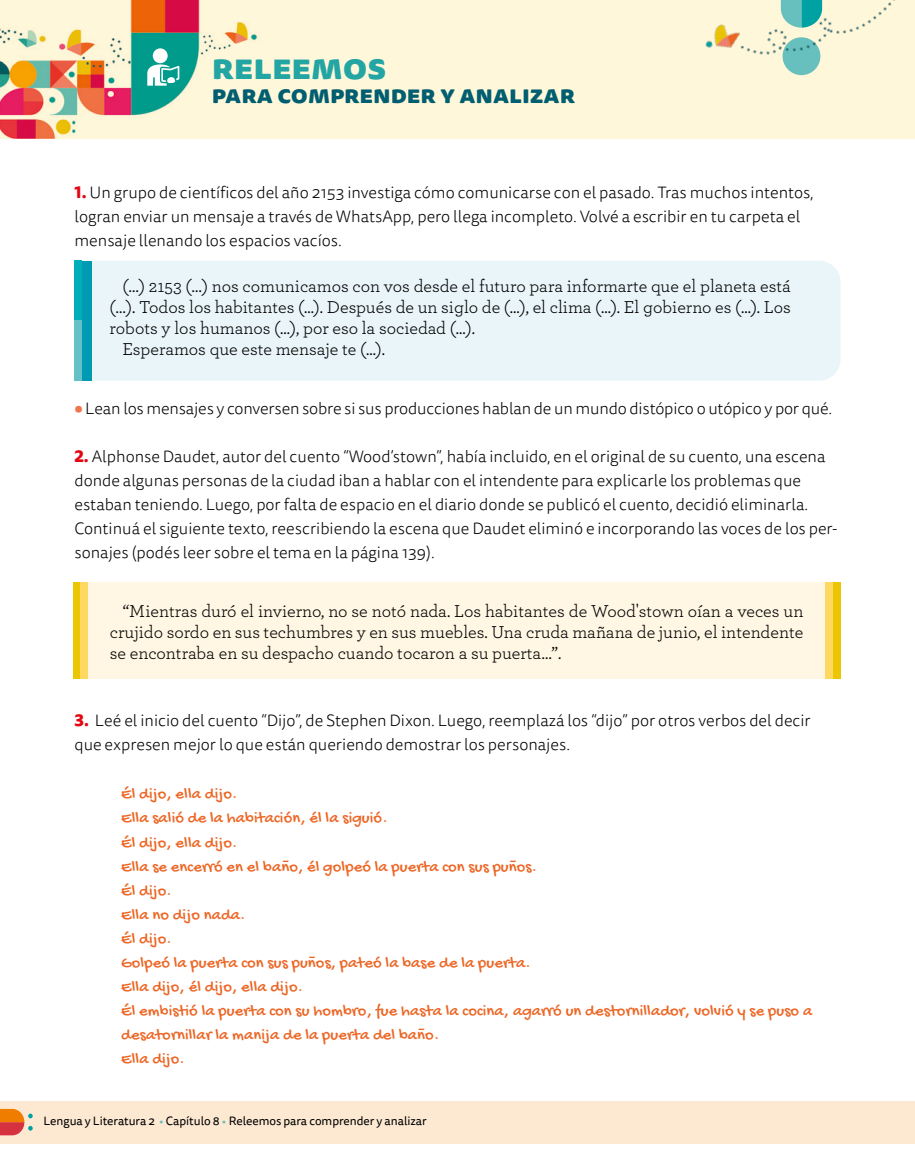
<style>
.page{position:relative;width:915px;height:1170px;background:#fff}
.page>*{position:absolute;margin:0;border:0;box-sizing:border-box;transform-origin:0 0}
.t1{font:800 34.5px "Tisa Sans Pro";color:#22a5a3;scale:1.04 1}
.t2{font:800 24px "Tisa Sans Pro";color:#005e70;scale:1.04 1}
.Texto_fragmento_sang{font:18px/21px "Archer";color:#000;text-align:justify}
.Consigna_123{font:300 16.5px/24px "Tisa Sans Pro";color:#000}
.manuscrito_color{font:16.5px/24px "Gochi Hand";letter-spacing:.01em;color:#ec6625}
.t3{font:12px "Tisa Sans Pro";color:#000}
.s1{font-weight:800;color:#e30612}
.s2{font-weight:900;font-size:15px;color:#ee754d}
.s3{color:#67c0be}
</style>
<div class="page">
<div style="left:0;top:0;width:914px;height:138px;background:#fff7da"></div>
<div style="left:782px;top:37px;width:38px;height:38px;background:#67c0be;border-radius:50%"></div>
<img style="left:705px;top:0;width:191px;height:64px">
<img style="left:0;top:0;width:257px;height:138px">
<div style="left:153px;top:48px;width:15px;height:15px;background:#fff;border-radius:50%"></div>
<svg style="left:147px;top:64px;width:32px;height:22px"></svg>
<div style="left:0;top:1100px;width:914px;height:43px;background:#fde9d2"></div>
<svg style="left:0;top:1108px;width:33px;height:27px"></svg>
<div style="left:92px;top:261px;width:748px;height:119px;background:#e9f5f8"></div>
<div style="left:82px;top:261px;width:10px;height:119px;background:#009bb3"></div>
<div style="left:74px;top:261px;width:8px;height:60px;background:#00adba"></div>
<div style="left:74px;top:320px;width:8px;height:60px;background:#64c1c7"></div>
<div style="left:85px;top:583px;width:755px;height:96px;background:#fff7e4"></div>
<div style="left:73px;top:583px;width:7px;height:96px;background:#ecc504"></div>
<div style="left:80px;top:583px;width:8px;height:96px;background:#ffd862"></div>
<div style="left:832px;top:583px;width:8px;height:96px;background:#ecc504"></div>
<div style="left:824px;top:583px;width:8px;height:96px;background:#ffd862"></div>
<h1 class="t1" style="left:212px;top:41px;width:169px">releemos</h1>
<h2 class="t2" style="left:212px;top:76px;width:351px">para comprender y analizar</h2>
<p class="Consigna_123" style="left:74px;top:181px;width:740px"><span class="s1">1.</span> Un grupo de científicos del año 2153 investiga cómo comunicarse con el pasado. Tras muchos intentos, logran enviar un mensaje a través de WhatsApp, pero llega incompleto. Volvé a escribir en tu carpeta el mensaje llenando los espacios vacíos.</p>
<p class="Texto_fragmento_sang" style="left:110px;top:274px;width:682px;text-indent:13px">(…) 2153 (…) nos comunicamos con vos desde el futuro para informarte que el planeta está (…). Todos los habitantes (...). Después de un siglo de (...), el clima (...). El gobierno es (...). Los robots y los humanos (...), por eso la sociedad (...).</p>
<p class="Texto_fragmento_sang" style="left:122px;top:337px;width:264px">Esperamos que este mensaje te (...).</p>
<p class="Consigna_123" style="left:74px;top:397px;width:759px"><span class="s2">•</span> Lean los mensajes y conversen sobre si sus producciones hablan de un mundo distópico o utópico y por qué.</p>
<p class="Consigna_123" style="left:74px;top:445px;width:764px"><span class="s1">2.</span> Alphonse Daudet, autor del cuento “Wood’stown”, había incluido, en el original de su cuento, una escena donde algunas personas de la ciudad iban a hablar con el intendente para explicarle los problemas que estaban teniendo. Luego, por falta de espacio en el diario donde se publicó el cuento, decidió eliminarla.<br>Continuá el siguiente texto, reescribiendo la escena que Daudet eliminó e incorporando las voces de los per&shy;sonajes (podés leer sobre el tema en la página 139).</p>
<p class="Texto_fragmento_sang" style="left:110px;top:599px;width:694px;text-indent:13px">“Mientras duró el invierno, no se notó nada. Los habitantes de Wood'stown oían a veces un crujido sordo en sus techumbres y en sus muebles. Una cruda mañana de junio, el intendente se encontraba en su despacho cuando tocaron a su puerta…”.</p>
<p class="Consigna_123" style="left:74px;top:709px;width:737px"><span class="s1">3.</span> Leé el inicio del cuento “Dijo”, de Stephen Dixon. Luego, reemplazá los “dijo” por otros verbos del decir que expresen mejor lo que están queriendo demostrar los personajes.</p>
<p class="manuscrito_color" style="left:121px;top:783px;width:117px">Él dijo, ella dijo.</p>
<p class="manuscrito_color" style="left:121px;top:807px;width:268px">Ella salió de la habitación, él la siguió.</p>
<p class="manuscrito_color" style="left:121px;top:831px;width:117px">Él dijo, ella dijo.</p>
<p class="manuscrito_color" style="left:121px;top:855px;width:417px">Ella se encerró en el baño, él golpeó la puerta con sus puños.</p>
<p class="manuscrito_color" style="left:121px;top:879px;width:52px">Él dijo.</p>
<p class="manuscrito_color" style="left:121px;top:903px;width:126px">Ella no dijo nada.</p>
<p class="manuscrito_color" style="left:121px;top:927px;width:52px">Él dijo.</p>
<p class="manuscrito_color" style="left:121px;top:951px;width:410px">Golpeó la puerta con sus puños, pateó la base de la puerta.</p>
<p class="manuscrito_color" style="left:121px;top:975px;width:183px">Ella dijo, él dijo, ella dijo.</p>
<p class="manuscrito_color" style="left:121px;top:999px;width:692px">Él embistió la puerta con su hombro, fue hasta la cocina, agarró un destornillador, volvió y se puso a desatornillar la manija de la puerta del baño.</p>
<p class="manuscrito_color" style="left:121px;top:1047px;width:65px">Ella dijo.</p>
<p class="t3" style="left:43px;top:1113px;width:385px">Lengua y Literatura 2 <span class="s3">•</span> Capítulo 8 <span class="s3">•</span> Releemos para comprender y analizar</p>
</div>
